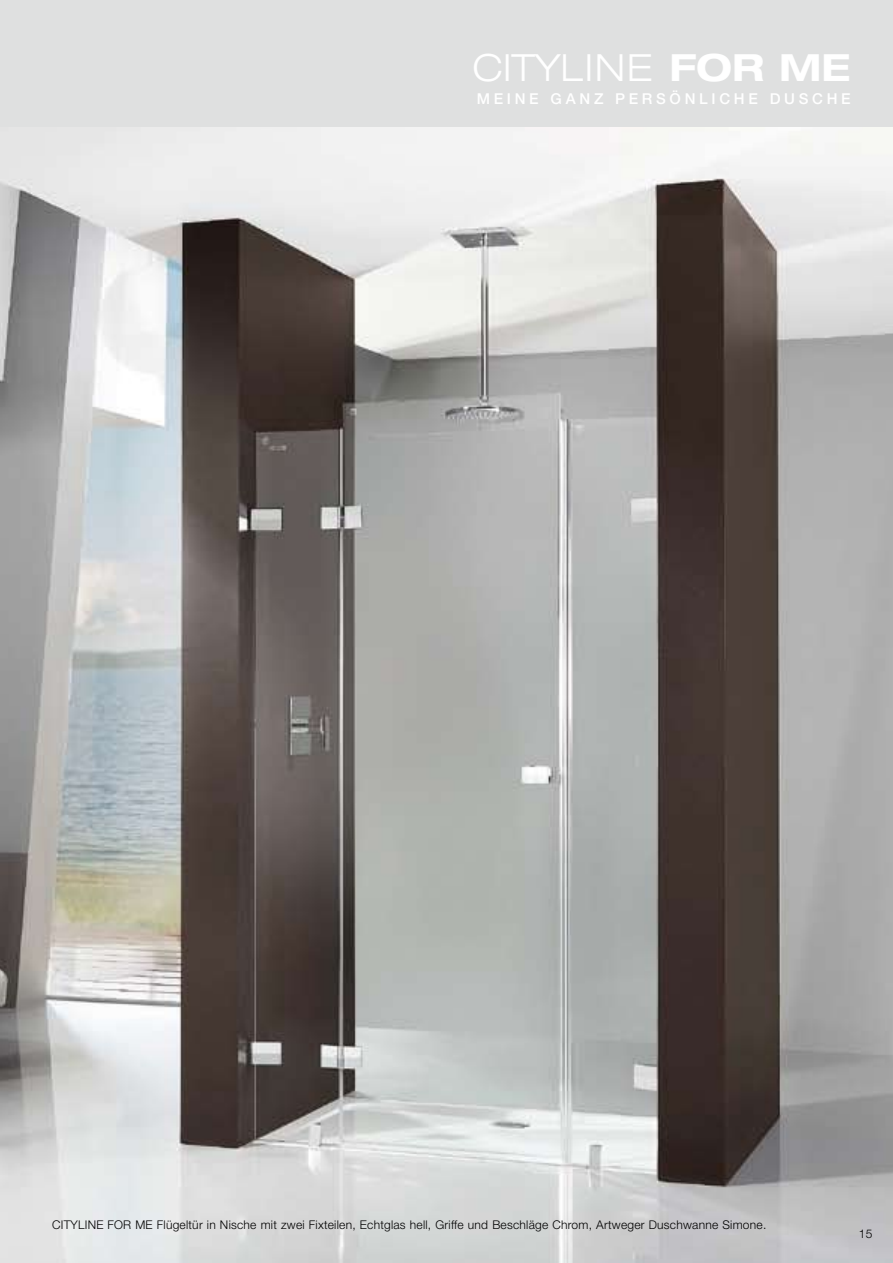
<style>
.page{position:relative;width:893px;height:1263px;background:#fff}
.page>*{position:absolute;margin:0;border:0;box-sizing:border-box;transform-origin:0 0}
.t1{font:300 expanded 37.5px "Helvetica Neue LT";color:#fff}
.t2{font:500 15px "Helvetica Neue LT";letter-spacing:.245em;color:#fff}
.t3{font:300 12px "Helvetica Neue LT";letter-spacing:.02em;color:#000}
.s1{font-weight:700}
</style>
<div class="page">
<div style="left:0;top:0;width:893px;height:298px;background:#dfe0e0"></div>
<img style="left:0;top:128px;width:893px;height:1135px">
<h1 class="t1" style="left:472px;top:45px;width:380px">CITYLINE <span class="s1">FOR ME</span></h1>
<p class="t2" style="left:477px;top:89px;width:376px">MEINE GANZ PERSÖNLICHE DUSCHE</p>
<p class="t3" style="left:52px;top:1217px;width:716px">CITYLINE FOR ME Flügeltür in Nische mit zwei Fixteilen, Echtglas hell, Griffe und Beschläge Chrom, Artweger Duschwanne Simone.</p>
<p class="t3" style="left:859px;top:1227px;width:15px">15</p>
</div>
